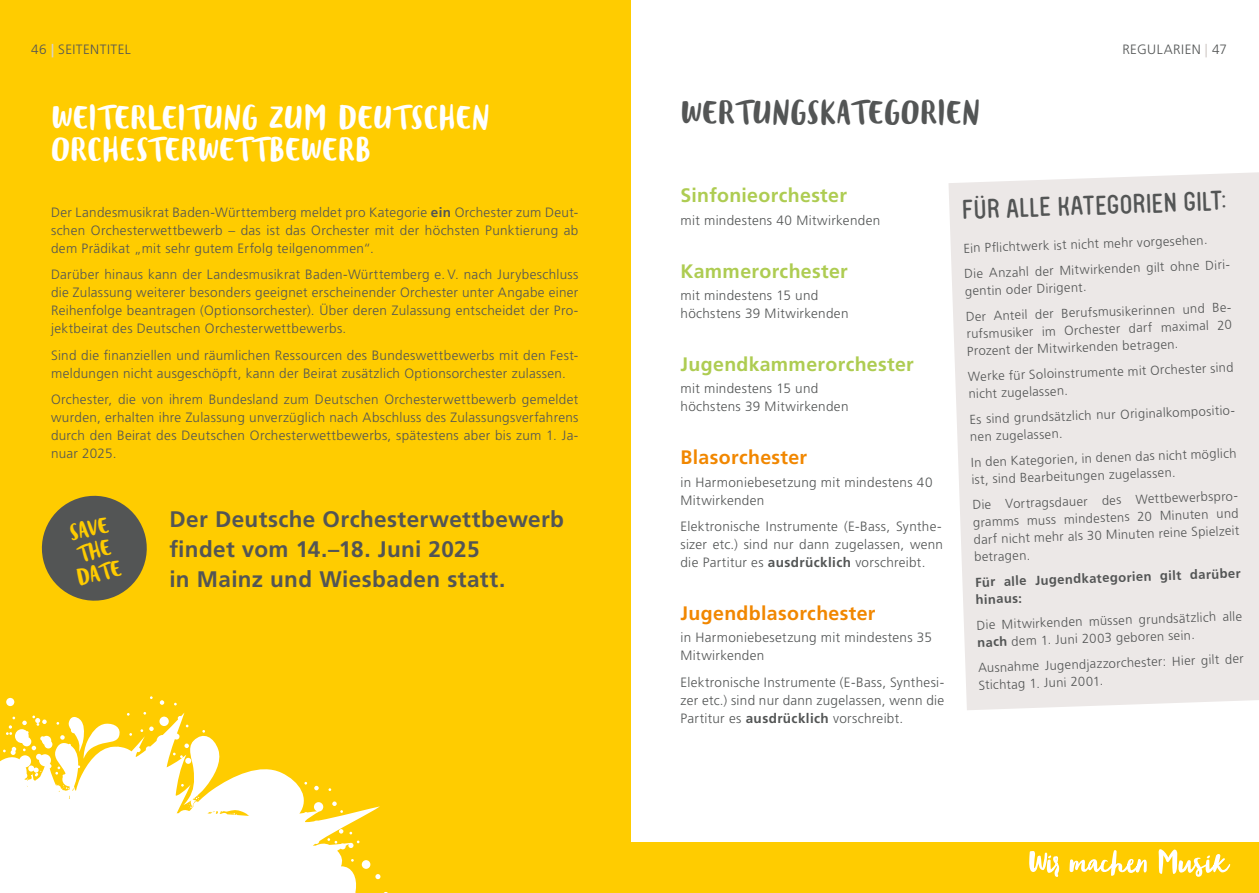
<style>
.page{position:relative;width:1259px;height:893px;background:#fff}
.page>*{position:absolute;margin:0;border:0;box-sizing:border-box;transform-origin:0 0}
.t1{font:27px/32.4px "Blog Script";color:#fff}
.t2{font:27px "Blog Script";letter-spacing:.005em;color:#535555}
.t3{font:25.95px "FV Almelo";color:#535555}
.t4{font:700 22.5px/30px "Frutiger LT Pro";letter-spacing:.015em;color:#535555}
.t5{font:700 19.5px "Frutiger LT Pro";letter-spacing:.015em;color:#aecc52}
.t6{font:700 19.5px "Frutiger LT Pro";letter-spacing:.02em;color:#f18700}
.t7{font:18.75px/22.5px "Blog Script";color:#fc0}
.t8{font:300 13.5px/18px "Frutiger LT Pro";letter-spacing:.025em;color:#535555}
.t9{font:300 13.05px/17.2px "Frutiger LT Pro";color:#535555}
.t10{font:700 13.05px/17.2px "Frutiger LT Pro";color:#535555}
.s1{font-weight:700;color:#d8d2cf}
.s2{font-weight:700}
</style>
<div class="page">
<div style="left:0;top:842px;width:1259px;height:51px;background:#fc0"></div>
<svg style="left:1029px;top:849px;width:201px;height:28px"></svg>
<div style="left:0;top:0;width:630px;height:893px;background:#fc0"></div>
<svg style="left:0;top:696px;width:388px;height:197px;fill:#fff"></svg>
<div style="left:948px;top:172px;width:311px;height:538px;background:#ece8e7"></div>
<svg style="left:41px;top:495px;width:106px;height:106px"></svg>
<p class="t8" style="left:31px;top:40px;width:101px">46 <span class="s1">|</span> SEITENTITEL</p>
<p class="t8" style="left:1122px;top:40px;width:106px">REGULARIEN <span class="s1">|</span> 47</p>
<h1 class="t1" style="left:51px;top:102px;width:440px">WEITERLEITUNG ZUM DEUTSCHEN<br>ORCHESTERWETTBEWERB</h1>
<p class="t8" style="left:51px;top:203px;width:529px;text-align:justify">Der Landesmusikrat Baden-Württemberg meldet pro Kategorie <span class="s2">ein</span> Orchester zum Deut&shy;schen Orchesterwettbewerb – das ist das Orchester mit der höchsten Punktierung ab dem Prädikat „mit sehr gutem Erfolg teilgenommen“.</p>
<p class="t8" style="left:51px;top:266px;width:529px;text-align:justify">Darüber hinaus kann der Landesmusikrat Baden-Württemberg e. V. nach Jurybeschluss die Zulassung weiterer besonders geeignet erscheinender Orchester unter Angabe einer Reihenfolge beantragen (Optionsorchester). Über deren Zulassung entscheidet der Pro&shy;jektbeirat des Deutschen Orchesterwettbewerbs.</p>
<p class="t8" style="left:51px;top:346px;width:529px">Sind die finanziellen und räumlichen Ressourcen des Bundeswettbewerbs mit den Fest&shy;meldungen nicht ausgeschöpft, kann der Beirat zusätzlich Optionsorchester zulassen.</p>
<p class="t8" style="left:51px;top:391px;width:529px;text-align:justify">Orchester, die von ihrem Bundesland zum Deutschen Orchesterwettbewerb gemeldet wurden, erhalten ihre Zulassung unverzüglich nach Abschluss des Zulassungsverfahrens durch den Beirat des Deutschen Orchesterwettbewerbs, spätestens aber bis zum 1. Ja&shy;nuar 2025.</p>
<h3 class="t7" style="left:65px;top:524px;width:47px;rotate:-13deg">SAVE<br>THE<br>DATE</h3>
<h3 class="t4" style="left:169px;top:504px;width:396px">Der Deutsche Orchesterwettbewerb findet vom 14.–18. Juni 2025<br>in Mainz und Wiesbaden statt.</h3>
<h1 class="t2" style="left:680px;top:98px;width:301px">WERTUNGSKATEGORIEN</h1>
<h3 class="t5" style="left:680px;top:184px;width:168px">Sinfonieorchester</h3>
<p class="t8" style="left:680px;top:211px;width:201px">mit mindestens 40 Mitwirkenden</p>
<h3 class="t5" style="left:680px;top:259px;width:169px">Kammerorchester</h3>
<p class="t8" style="left:680px;top:286px;width:169px">mit mindestens 15 und höchstens 39 Mitwirkenden</p>
<h3 class="t5" style="left:680px;top:353px;width:235px">Jugendkammerorchester</h3>
<p class="t8" style="left:680px;top:380px;width:169px">mit mindestens 15 und höchstens 39 Mitwirkenden</p>
<h3 class="t6" style="left:680px;top:446px;width:128px">Blasorchester</h3>
<p class="t8" style="left:680px;top:473px;width:253px">in Harmoniebesetzung mit mindestens 40<br>Mitwirkenden</p>
<p class="t8" style="left:680px;top:517px;width:264px;text-align:justify">Elektronische Instrumente (E-Bass, Synthe&shy;sizer etc.) sind nur dann zugelassen, wenn die Partitur es <span class="s2">ausdrücklich</span> vorschreibt.</p>
<h3 class="t6" style="left:680px;top:602px;width:196px">Jugendblasorchester</h3>
<p class="t8" style="left:680px;top:629px;width:253px">in Harmoniebesetzung mit mindestens 35<br>Mitwirkenden</p>
<p class="t8" style="left:680px;top:673px;width:265px;text-align:justify">Elektronische Instrumente (E-Bass, Synthesi&shy;zer etc.) sind nur dann zugelassen, wenn die Partitur es <span class="s2">ausdrücklich</span> vorschreibt.</p>
<h2 class="t3" style="left:961px;top:194px;width:266px;rotate:-2deg">FÜR ALLE KATEGORIEN GILT:</h2>
<p class="t9" style="left:963px;top:236px;width:269px;line-height:25.5px;rotate:-2deg">Ein Pfl ichtwerk ist nicht mehr vorgesehen.<br>Die Anzahl der Mitwirkenden gilt ohne Diri-</p>
<p class="t9" style="left:964px;top:278px;width:269px;line-height:25.5px;rotate:-2deg">gentin oder Dirigent.<br>Der Anteil der Berufsmusikerinnen und Be-</p>
<p class="t9" style="left:966px;top:325px;width:267px;rotate:-2deg">rufsmusiker im Orchester darf maximal 20<br>Prozent der Mitwirkenden betragen.</p>
<p class="t9" style="left:967px;top:368px;width:267px;rotate:-2deg">Werke für Soloinstrumente mit Orchester sind nicht zugelassen.</p>
<p class="t9" style="left:969px;top:411px;width:269px;rotate:-2deg">Es sind grundsätzlich nur Originalkompositio&shy;nen zugelassen.</p>
<p class="t9" style="left:970px;top:454px;width:267px;rotate:-2deg">In den Kategorien, in denen das nicht möglich ist, sind Bearbeitungen zugelassen.</p>
<p class="t9" style="left:972px;top:496px;width:269px;rotate:-2deg">Die Vortragsdauer des Wettbewerbspro&shy;gramms muss mindestens 20 Minuten und darf nicht mehr als 30 Minuten reine Spielzeit betragen.</p>
<p class="t10" style="left:975px;top:574px;width:267px;rotate:-2deg">Für alle Jugendkategorien gilt darüber hinaus:</p>
<p class="t9" style="left:976px;top:617px;width:267px;rotate:-2deg">Die Mitwirkenden müssen grundsätzlich alle <span class="s2">nach</span> dem 1. Juni 2003 geboren sein.</p>
<p class="t9" style="left:978px;top:659px;width:267px;rotate:-2deg">Ausnahme Jugendjazzorchester: Hier gilt der<br>Stichtag 1. Juni 2001.</p>
</div>
